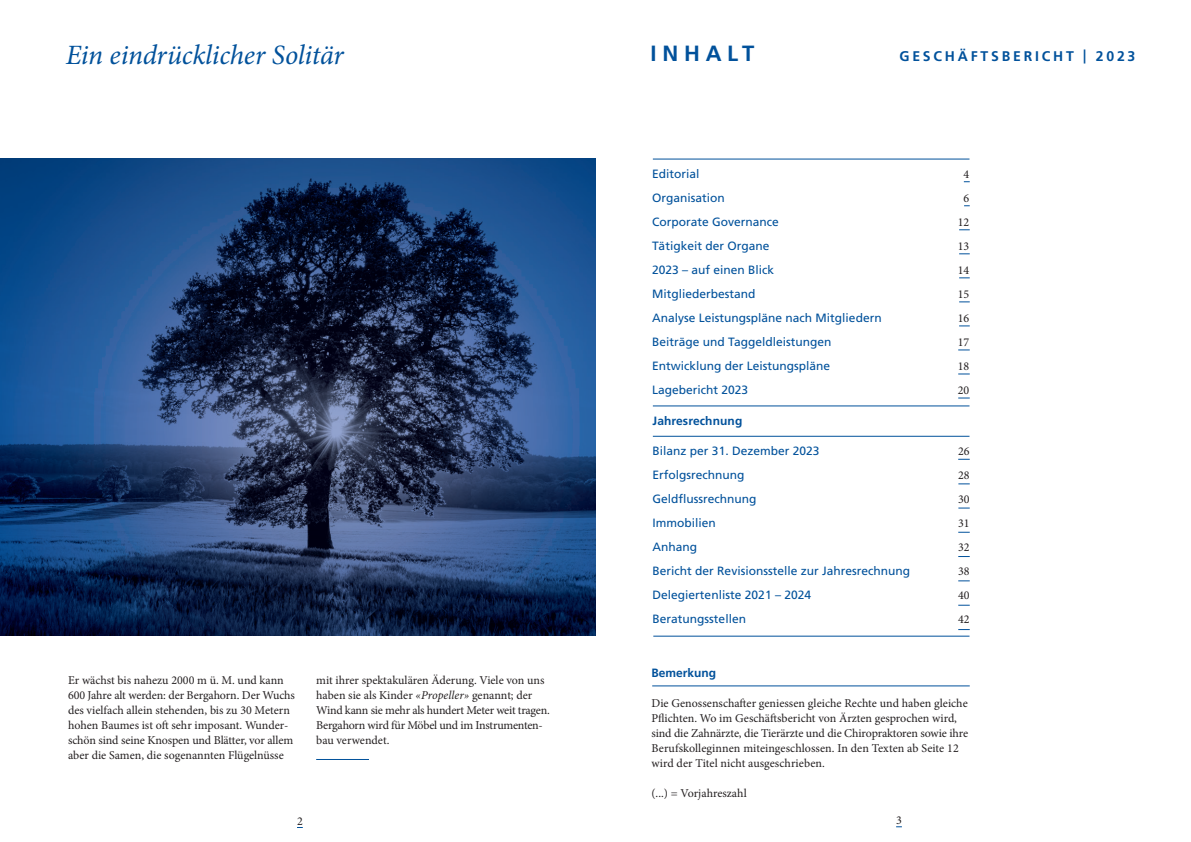
<style>
.page{position:relative;width:1191px;height:842px;background:#fff}
.page>*{position:absolute;margin:0;border:0;box-sizing:border-box;transform-origin:0 0}
.t1{font:italic 28px "Minion Pro";letter-spacing:-.01em;color:#01519b}
.t2{font:700 22px "Frutiger LT Com";letter-spacing:.26em;color:#01519b}
.t3{font:700 14px "Frutiger LT Com";letter-spacing:.2em;color:#01519b}
.t4{font:12px/15px "Minion Pro";letter-spacing:-.005em;color:#231f20}
.t5{font:12px "Frutiger LT Std";color:#01519b}
.t6{font:700 12px "Frutiger LT Std";letter-spacing:.01em;color:#01519b}
.t7{font:700 12px "Frutiger LT Com";color:#01519b}
.s1{font-style:italic}
</style>
<div class="page">
<img style="left:0;top:159px;width:595px;height:477px">
<hr style="left:653px;top:159px;width:316px;height:1px;background:#01519b">
<hr style="left:653px;top:406px;width:316px;height:1px;background:#01519b">
<hr style="left:653px;top:436px;width:316px;height:1px;background:#01519b">
<hr style="left:653px;top:636px;width:316px;height:1px;background:#01519b">
<hr style="left:652px;top:686px;width:317px;height:1px;background:#01519b">
<hr style="left:316px;top:759px;width:53px;height:1px;background:#01519b">
<h1 class="t1" style="left:66px;top:36px;width:279px">Ein eindrücklicher Solitär</h1>
<h2 class="t2" style="left:650px;top:40px;width:105px">INHALT</h2>
<p class="t3" style="left:899px;top:48px;width:237px">GESCHÄFTSBERICHT | 2023</p>
<p class="t4" style="left:68px;top:673px;width:228px">Er wächst bis nahezu 2000 m ü. M. und kann 600 Jahre alt werden: der Bergahorn. Der Wuchs des vielfach allein stehenden, bis zu 30 Metern hohen Baumes ist oft sehr imposant. Wunder&shy;schön sind seine Knospen und Blätter, vor allem aber die Samen, die sogenannten Flügelnüsse</p>
<p class="t4" style="left:316px;top:673px;width:235px">mit ihrer spektakulären Äderung. Viele von uns haben sie als Kinder <span class="s1">«Propeller»</span> genannt; der Wind kann sie mehr als hundert Meter weit tragen.<br>Bergahorn wird für Möbel und im Instrumenten&shy;bau verwendet.</p>
<p class="t5" style="left:652px;top:167px;width:49px">Editorial</p>
<p class="t4" style="left:963px;top:167px;width:7px">4</p>
<p class="t5" style="left:652px;top:191px;width:74px">Organisation</p>
<p class="t4" style="left:963px;top:191px;width:7px">6</p>
<p class="t5" style="left:652px;top:215px;width:128px">Corporate Governance</p>
<p class="t4" style="left:957px;top:215px;width:13px">12</p>
<p class="t5" style="left:652px;top:239px;width:119px">Tätigkeit der Organe</p>
<p class="t4" style="left:957px;top:239px;width:13px">13</p>
<p class="t5" style="left:652px;top:263px;width:124px">2023 – auf einen Blick</p>
<p class="t4" style="left:957px;top:263px;width:13px">14</p>
<p class="t5" style="left:652px;top:287px;width:105px">Mitgliederbestand</p>
<p class="t4" style="left:957px;top:287px;width:13px">15</p>
<p class="t5" style="left:652px;top:311px;width:231px">Analyse Leistungspläne nach Mitgliedern</p>
<p class="t4" style="left:957px;top:311px;width:13px">16</p>
<p class="t5" style="left:652px;top:335px;width:181px">Beiträge und Taggeldleistungen</p>
<p class="t4" style="left:957px;top:335px;width:13px">17</p>
<p class="t5" style="left:652px;top:359px;width:180px">Entwicklung der Leistungspläne</p>
<p class="t4" style="left:957px;top:359px;width:13px">18</p>
<p class="t5" style="left:652px;top:383px;width:98px">Lagebericht 2023</p>
<p class="t4" style="left:957px;top:383px;width:13px">20</p>
<p class="t6" style="left:652px;top:414px;width:91px">Jahresrechnung</p>
<p class="t5" style="left:652px;top:444px;width:168px">Bilanz per 3 1. Dezember 2023</p>
<p class="t4" style="left:958px;top:444px;width:13px">26</p>
<p class="t5" style="left:652px;top:468px;width:94px">Erfolgsrechnung</p>
<p class="t4" style="left:958px;top:468px;width:13px">28</p>
<p class="t5" style="left:652px;top:492px;width:106px">Geldflussrechnung</p>
<p class="t4" style="left:958px;top:492px;width:13px">30</p>
<p class="t5" style="left:652px;top:516px;width:65px">Immobilien</p>
<p class="t4" style="left:958px;top:516px;width:13px">31</p>
<p class="t5" style="left:652px;top:540px;width:46px">Anhang</p>
<p class="t4" style="left:958px;top:540px;width:13px">32</p>
<p class="t5" style="left:652px;top:564px;width:259px">Bericht der Revisionsstelle zur Jahresrechnung</p>
<p class="t4" style="left:958px;top:564px;width:13px">38</p>
<p class="t5" style="left:652px;top:588px;width:160px">Delegiertenliste 202 1 – 2024</p>
<p class="t4" style="left:958px;top:588px;width:13px">40</p>
<p class="t5" style="left:652px;top:612px;width:95px">Beratungsstellen</p>
<p class="t4" style="left:958px;top:612px;width:13px">42</p>
<p class="t7" style="left:651px;top:666px;width:66px">Bemerkung</p>
<p class="t4" style="left:651px;top:695px;width:318px">Die Genossenschafter geniessen gleiche Rechte und haben gleiche Pflichten. Wo im Geschäftsbericht von Ärzten gesprochen wird, sind die Zahnärzte, die Tierärzte und die Chiropraktoren sowie ihre Berufskolleginnen miteingeschlossen. In den Texten ab Seite 12 wird der Titel nicht ausgeschrieben.</p>
<p class="t4" style="left:651px;top:785px;width:97px">(...) = Vorjahreszahl</p>
<p class="t4" style="left:297px;top:813px;width:7px">2</p>
<p class="t4" style="left:896px;top:812px;width:7px">3</p>
</div>
